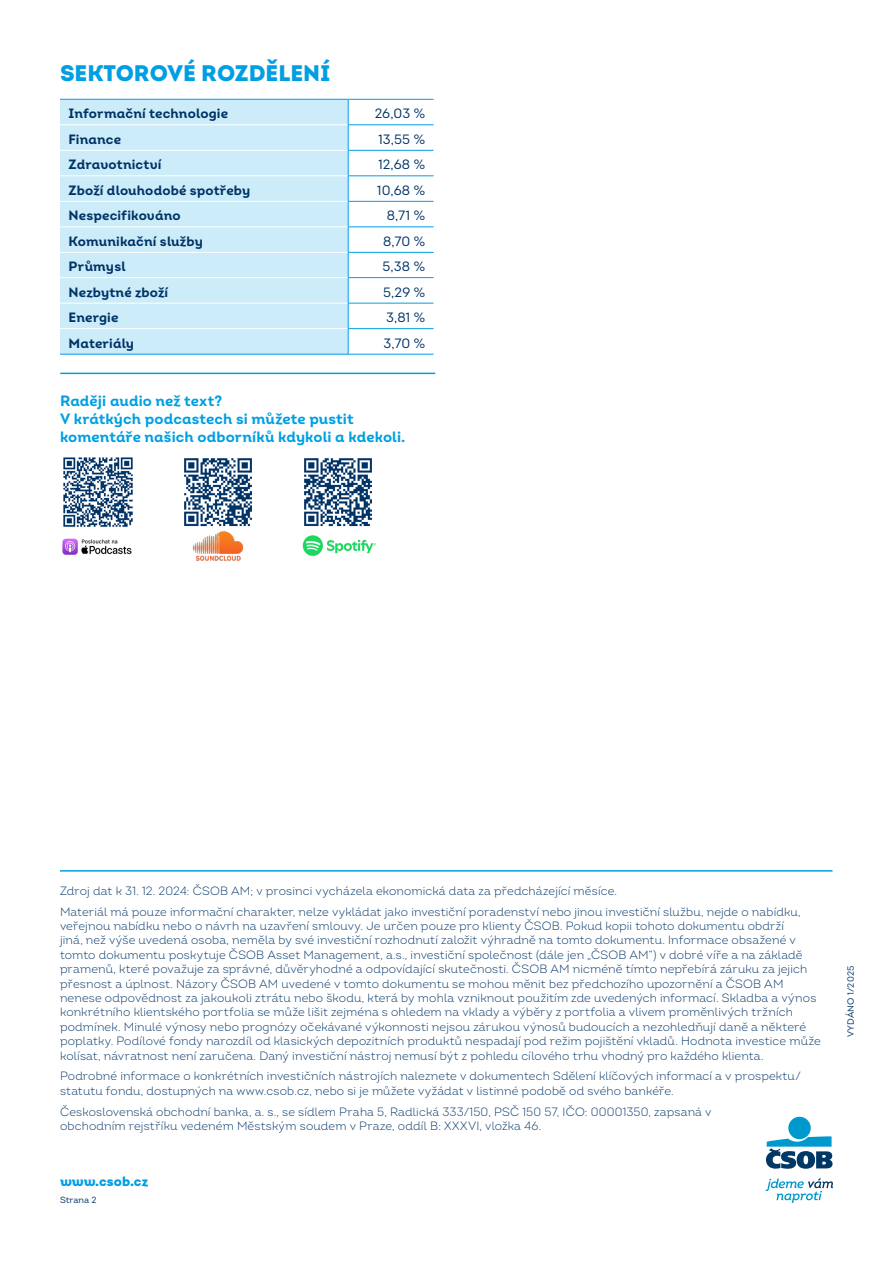
<style>
.page{position:relative;width:893px;height:1263px;background:#fff}
.page>*{position:absolute;margin:0;border:0;box-sizing:border-box;transform-origin:0 0}
.t1{font:22.5px "Intro Black Alt";color:#009fe3}
.t2{font:15px/18px "Intro Bold Alt";letter-spacing:.005em;color:#009fe3}
.t3{font:13.5px "Intro Bold Alt";letter-spacing:.01em;color:#036}
.t4{font:13.5px "Intro Book Alt";letter-spacing:.01em;color:#036}
.t5{font:13.5px "Intro Black Alt";color:#009fe3}
.t6{font:300 12px/14.4px "Intro";letter-spacing:.015em;color:#036}
.t7{font:9px "Intro Book Alt";letter-spacing:.01em;color:#036}
</style>
<div class="page">
<svg style="left:765px;top:1178px;width:68px;height:25px"></svg>
<div style="left:788px;top:1117px;width:23px;height:22px;background:#0099cd;border-radius:50%"></div>
<svg style="left:766px;top:1136px;width:66px;height:33px"></svg>
<div style="left:60px;top:100px;width:288px;height:254px;background:#ccecf9"></div>
<hr style="left:60px;top:125px;width:288px;height:1px;background:#fff">
<hr style="left:60px;top:150px;width:288px;height:1px;background:#fff">
<hr style="left:60px;top:176px;width:288px;height:1px;background:#fff">
<hr style="left:60px;top:201px;width:288px;height:1px;background:#fff">
<hr style="left:60px;top:227px;width:288px;height:1px;background:#fff">
<hr style="left:60px;top:252px;width:288px;height:1px;background:#fff">
<hr style="left:60px;top:277px;width:288px;height:1px;background:#fff">
<hr style="left:60px;top:303px;width:288px;height:1px;background:#fff">
<hr style="left:60px;top:328px;width:288px;height:1px;background:#fff">
<hr style="left:60px;top:99px;width:288px;height:1px;background:#009fe3">
<hr style="left:348px;top:99px;width:86px;height:1px;background:#009fe3">
<hr style="left:348px;top:125px;width:86px;height:1px;background:#009fe3">
<hr style="left:348px;top:150px;width:86px;height:1px;background:#009fe3">
<hr style="left:348px;top:176px;width:86px;height:1px;background:#009fe3">
<hr style="left:348px;top:201px;width:86px;height:1px;background:#009fe3">
<hr style="left:348px;top:227px;width:86px;height:1px;background:#009fe3">
<hr style="left:348px;top:252px;width:86px;height:1px;background:#009fe3">
<hr style="left:348px;top:277px;width:86px;height:1px;background:#009fe3">
<hr style="left:348px;top:303px;width:86px;height:1px;background:#009fe3">
<hr style="left:60px;top:354px;width:288px;height:1px;background:#009fe3">
<svg style="left:348px;top:99px;width:1px;height:255px"></svg>
<hr style="left:348px;top:328px;width:86px;height:1px;background:#009fe3">
<hr style="left:348px;top:354px;width:86px;height:1px;background:#009fe3">
<hr style="left:60px;top:373px;width:375px;height:1px;background:#009fe3">
<img style="left:63px;top:457px;width:70px;height:70px">
<img style="left:192px;top:532px;width:51px;height:28px">
<img style="left:184px;top:458px;width:68px;height:69px">
<img style="left:304px;top:458px;width:68px;height:69px">
<img style="left:302px;top:536px;width:73px;height:20px">
<img style="left:63px;top:538px;width:68px;height:16px">
<hr style="left:60px;top:870px;width:772px;height:2px;background:#009fe3">
<h1 class="t1" style="left:60px;top:59px;width:272px">SEKTOROVÉ ROZDĚLENÍ</h1>
<p class="t3" style="left:69px;top:105px;width:161px">Informační technologie</p>
<p class="t4" style="left:375px;top:105px;width:52px">26,03 %</p>
<p class="t3" style="left:69px;top:131px;width:54px">Finance</p>
<p class="t4" style="left:379px;top:131px;width:48px">13,55 %</p>
<p class="t3" style="left:69px;top:156px;width:94px">Zdravotnictví</p>
<p class="t4" style="left:378px;top:157px;width:48px">12,68 %</p>
<p class="t3" style="left:69px;top:182px;width:183px">Zboží dlouhodobé spotřeby</p>
<p class="t4" style="left:377px;top:182px;width:49px">10,68 %</p>
<p class="t3" style="left:69px;top:207px;width:114px">Nespecifikováno</p>
<p class="t4" style="left:387px;top:208px;width:40px">8,71 %</p>
<p class="t3" style="left:69px;top:233px;width:136px">Komunikační služby</p>
<p class="t4" style="left:383px;top:233px;width:43px">8,70 %</p>
<p class="t3" style="left:69px;top:258px;width:59px">Průmysl</p>
<p class="t4" style="left:383px;top:258px;width:44px">5,38 %</p>
<p class="t3" style="left:69px;top:283px;width:101px">Nezbytné zboží</p>
<p class="t4" style="left:383px;top:284px;width:43px">5,29 %</p>
<p class="t3" style="left:69px;top:309px;width:51px">Energie</p>
<p class="t4" style="left:386px;top:309px;width:40px">3,81 %</p>
<p class="t3" style="left:69px;top:334px;width:67px">Materiály</p>
<p class="t4" style="left:383px;top:335px;width:43px">3,70 %</p>
<p class="t2" style="left:60px;top:392px;width:347px">Raději audio než text?<br>V krátkých podcastech si můžete pustit komentáře našich odborníků kdykoli a kdekoli.</p>
<p class="t6" style="left:60px;top:880px;width:742px;line-height:20.9px">Zdroj dat k 31. 12. 2024: ČSOB AM; v prosinci vycházela ekonomická data za předcházející měsíce.<br>Materiál má pouze informační charakter, nelze vykládat jako investiční poradenství nebo jinou investiční službu, nejde o nabídku,</p>
<p class="t6" style="left:60px;top:919px;width:762px">veřejnou nabídku nebo o návrh na uzavření smlouvy. Je určen pouze pro klienty ČSOB. Pokud kopii tohoto dokumentu obdrží<br>jiná, než výše uvedená osoba, neměla by své investiční rozhodnutí založit výhradně na tomto dokumentu. Informace obsažené v tomto dokumentu poskytuje ČSOB Asset Management, a.s., investiční společnost (dále jen „ČSOB AM“) v dobré víře a na základě pramenů, které považuje za správné, důvěryhodné a odpovídající skutečnosti. ČSOB AM nicméně tímto nepřebírá záruku za jejich přesnost a úplnost. Názory ČSOB AM uvedené v tomto dokumentu se mohou měnit bez předchozího upozornění a ČSOB AM nenese odpovědnost za jakoukoli ztrátu nebo škodu, která by mohla vzniknout použitím zde uvedených informací. Skladba a výnos konkrétního klientského portfolia se může lišit zejména s ohledem na vklady a výběry z portfolia a vlivem proměnlivých tržních podmínek. Minulé výnosy nebo prognózy očekávané výkonnosti nejsou zárukou výnosů budoucích a nezohledňují daně a některé poplatky. Podílové fondy narozdíl od klasických depozitních produktů nespadají pod režim pojištění vkladů. Hodnota investice může kolísat, návratnost není zaručena. Daný investiční nástroj nemusí být z pohledu cílového trhu vhodný pro každého klienta.</p>
<p class="t6" style="left:60px;top:1069px;width:742px">Podrobné informace o konkrétních investičních nástrojích naleznete v dokumentech Sdělení klíčových informací a v prospektu/ statutu fondu, dostupných na www.csob.cz, nebo si je můžete vyžádat v listinné podobě od svého bankéře.</p>
<p class="t6" style="left:60px;top:1104px;width:653px">Československá obchodní banka, a. s., se sídlem Praha 5, Radlická 333/150, PSČ 150 57, IČO: 00001350, zapsaná v obchodním rejstříku vedeném Městským soudem v Praze, oddíl B: XXXVI, vložka 46.</p>
<p class="t5" style="left:60px;top:1172px;width:90px">www.csob.cz</p>
<p class="t7" style="left:60px;top:1194px;width:38px">Strana 2</p>
<p class="t7" style="left:845px;top:1037px;width:73px;rotate:-90deg">VYDÁNO 1/2025</p>
</div>
